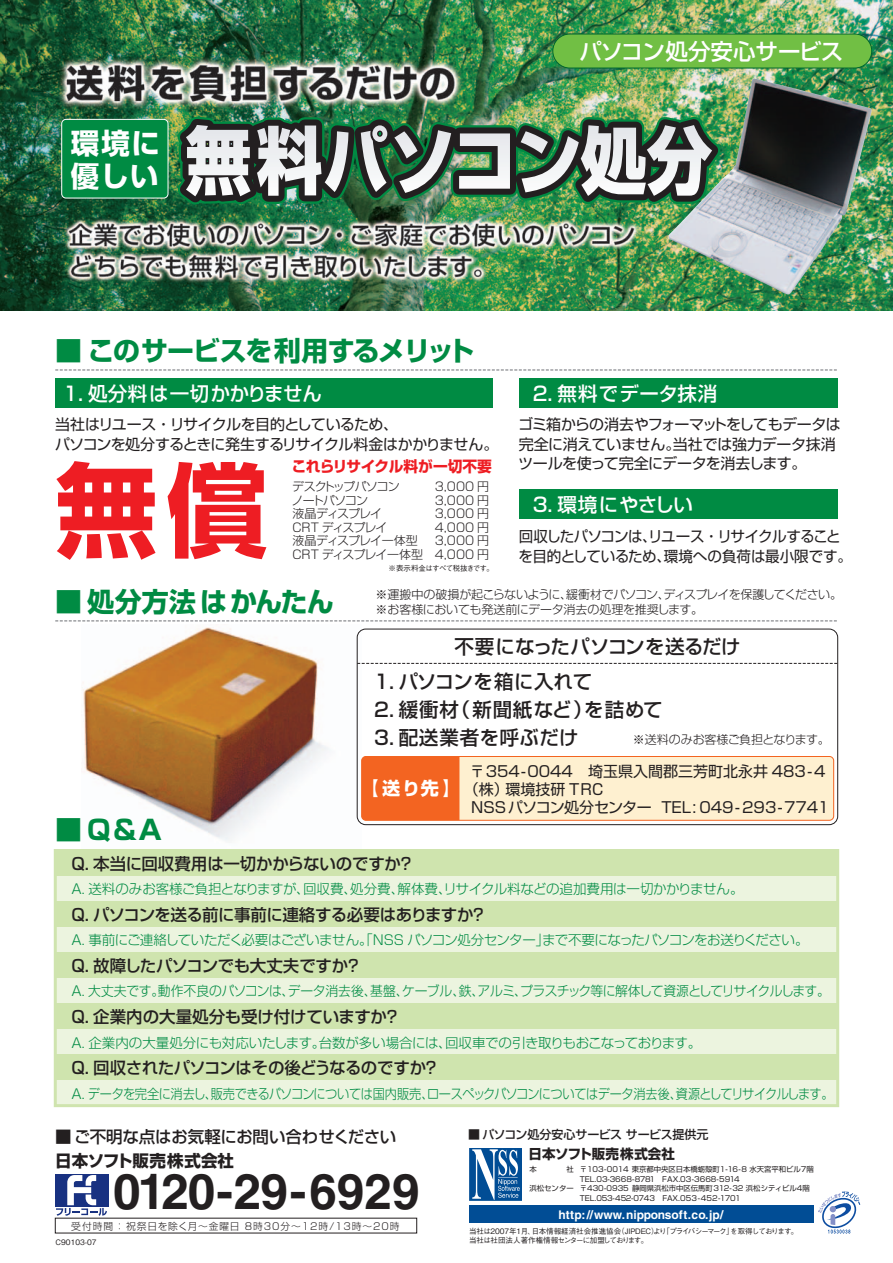
<style>
.page{position:relative;width:893px;height:1263px;background:#fff}
.page>*{position:absolute;margin:0;border:0;box-sizing:border-box;transform-origin:0 0}
.t1{font:700 102px "Shin Go Pro";color:#ee1d23}
.t2{font:700 49.5px "Helvetica";letter-spacing:-.02em;color:#231f20}
.t3{font:700 28.5px/33px "Shin Go Pro";letter-spacing:.045em;color:#fff}
.t4{font:700 27px "Shin Go Pro";letter-spacing:-.025em;color:#008b43}
.t5{font:700 27px "Shin Go Pro";letter-spacing:.01em;color:#008b43}
.t6{font:500 22.5px "Shin Go Pro";color:#fff}
.t7{font:500 19.5px "Shin Go Pro";letter-spacing:.04em;color:#231f20}
.t8{font:500 19.5px "Shin Go Pro";letter-spacing:-.015em;color:#231f20}
.t9{font:500 19.5px "Shin Go Pro";letter-spacing:.02em;color:#fff}
.t10{font:500 19.5px "Shin Go Pro";letter-spacing:-.005em;color:#231f20}
.t11{font:500 19.5px "Shin Go Pro";letter-spacing:.02em;color:#231f20}
.t12{font:500 19.5px "Shin Go Pro";letter-spacing:.04em;color:#fff}
.t13{font:500 19.5px "Shin Go Pro";color:#fff}
.t14{font:700 18px "Shin Go Pro";color:#fff}
.t15{font:500 16.5px "Shin Go Pro";letter-spacing:-.02em;color:#231f20}
.t16{font:700 16.5px "Shin Go Pro";color:#231f20}
.t17{font:15px/19.5px "Shin Go Pro";letter-spacing:-.03em;color:#231f20}
.t18{font:15px "Shin Go Pro";color:#231f20}
.t19{font:700 15px "Shin Go Pro";letter-spacing:-.03em;color:#ee1d23}
.t20{font:300 13.5px "Shin Go Pro";letter-spacing:-.035em;color:#008b43}
.t21{font:700 13.5px "Shin Go Pro";color:#231f20}
.t22{font:300 12px/13.5px "Shin Go Pro";letter-spacing:-.035em;color:#231f20;text-align:justify}
.t23{font:300 12px/13.5px "Shin Go Pro";letter-spacing:-.08em;color:#231f20}
.t24{font:700 12px "Helvetica";color:#fff}
.t25{font:500 12px "Shin Go Pro";letter-spacing:-.02em;color:#231f20}
.t26{font:300 9.75px "Shin Go Pro";letter-spacing:.1em;color:#231f20}
.t27{font:500 7.5px/9px "Gothic BBB Pro";letter-spacing:-.04em;color:#231f20}
.t28{font:500 7.5px "Gothic BBB Pro";letter-spacing:-.075em;color:#231f20}
.t29{font:500 7.5px "Gothic BBB Pro";color:#231f20}
.t30{font:7.35px/9.8px "Shin Go Pro";color:#231f20}
</style>
<div class="page">
<img style="left:82px;top:627px;width:279px;height:214px">
<img style="left:0;top:0;width:893px;height:310px">
<div style="left:62px;top:119px;width:106px;height:79px;background:#008b43;border-radius:4px"></div>
<div style="left:61px;top:119px;width:107px;height:79px;border:1px solid #fff;border-radius:4px"></div>
<div style="left:55px;top:850px;width:783px;height:256px;background:#ecf4df"></div>
<div style="left:54px;top:849px;width:785px;height:258px;border:3px solid #cfe4ae"></div>
<div style="left:55px;top:850px;width:783px;height:26px;background:#cfe4ae"></div>
<div style="left:55px;top:901px;width:783px;height:26px;background:#cfe4ae"></div>
<div style="left:55px;top:952px;width:783px;height:26px;background:#cfe4ae"></div>
<div style="left:55px;top:1003px;width:783px;height:26px;background:#cfe4ae"></div>
<div style="left:55px;top:1054px;width:783px;height:26px;background:#cfe4ae"></div>
<div style="left:55px;top:378px;width:438px;height:30px;background:#008b43"></div>
<div style="left:519px;top:378px;width:319px;height:30px;background:#008b43"></div>
<div style="left:519px;top:489px;width:319px;height:30px;background:#008b43"></div>
<div style="left:357px;top:629px;width:481px;height:196px;border:1px solid #231f20;border-radius:9px"></div>
<div style="left:362px;top:756px;width:472px;height:64px;background:#fef0d0;border-radius:4px"></div>
<div style="left:361px;top:756px;width:473px;height:65px;border:1px solid #f36421;border-radius:4px"></div>
<div style="left:362px;top:756px;width:97px;height:64px;background:#f36421"></div>
<div style="left:553px;top:34px;width:319px;height:34px;background:#71bf44;border-radius:17px"></div>
<div style="left:552px;top:34px;width:320px;height:34px;border:1px solid #00652e;border-radius:17px"></div>
<svg style="left:357px;top:663px;width:481px;height:1px"></svg>
<img style="left:668px;top:78px;width:204px;height:217px">
<div style="left:469px;top:1206px;width:345px;height:17px;background:#014d95"></div>
<svg style="left:469px;top:1148px;width:53px;height:53px"></svg>
<img style="left:117px;top:94px;width:618px;height:139px">
<div style="left:55px;top:1174px;width:53px;height:32px;background:#183181"></div>
<svg style="left:56px;top:1175px;width:51px;height:41px"></svg>
<svg style="left:55px;top:620px;width:782px;height:2px"></svg>
<svg style="left:55px;top:369px;width:782px;height:2px"></svg>
<svg style="left:818px;top:1191px;width:42px;height:42px"></svg>
<h3 class="t3" style="left:71px;top:123px;width:91px">環境に優しい</h3>
<h3 class="t4" style="left:55px;top:329px;width:421px">■ このサービスを利用するメリット</h3>
<h3 class="t6" style="left:579px;top:33px;width:265px">パソコン処分安心サービス</h3>
<h3 class="t9" style="left:63px;top:378px;width:260px">1. 処分料は一切かかりません</h3>
<h3 class="t12" style="left:533px;top:378px;width:186px">2. 無料でデータ抹消</h3>
<p class="t17" style="left:55px;top:413px;width:445px">当社はリユース・リサイクルを目的としているため、<br>パソコンを処分するときに発生するリサイクル料金はかかりません。</p>
<p class="t17" style="left:518px;top:413px;width:324px">ゴミ箱からの消去やフォーマットをしてもデータは完全に消えていません。当社では強力データ抹消ツールを使って完全にデータを消去します。</p>
<p class="t19" style="left:292px;top:454px;width:201px">これらリサイクル料が一切不要</p>
<h1 class="t1" style="left:55px;top:430px;width:215px">無償</h1>
<p class="t23" style="left:292px;top:478px;width:133px">デスクトップパソコン<br>ノートパソコン<br>液晶ディスプレイ<br>CRT ディスプレイ<br>液晶ディスプレイ一体型<br>CRT ディスプレイ一体型</p>
<p class="t22" style="left:435px;top:478px;width:56px">3,000 円3,000 円3,000 円4,000 円3,000 円4,000 円</p>
<h3 class="t13" style="left:533px;top:488px;width:161px">3. 環境にやさしい</h3>
<p class="t17" style="left:518px;top:525px;width:335px">回収したパソコンは、リユース・リサイクルすることを目的としているため、環境への負荷は最小限です。</p>
<p class="t28" style="left:389px;top:562px;width:107px">※表示料金はすべて税抜きです。</p>
<h3 class="t5" style="left:55px;top:580px;width:280px">■ 処分方法はかんたん</h3>
<h3 class="t4" style="left:55px;top:808px;width:108px">■Q&amp;A</h3>
<p class="t22" style="left:376px;top:585px;width:468px;line-height:15px">※運搬中の破損が起こらないように、緩衝材でパソコン、ディスプレイを保護してください。※お客様においても発送前にデータ消去の処理を推奨します。</p>
<h3 class="t8" style="left:454px;top:631px;width:288px">不要になったパソコンを送るだけ</h3>
<h3 class="t10" style="left:374px;top:666px;width:219px">1. パソコンを箱に入れて</h3>
<h3 class="t7" style="left:374px;top:693px;width:290px">2. 緩衝材（新聞紙など）を詰めて</h3>
<h3 class="t11" style="left:374px;top:721px;width:206px">3. 配送業者を呼ぶだけ</h3>
<p class="t22" style="left:633px;top:732px;width:199px">※送料のみお客様ご負担となります。</p>
<h3 class="t14" style="left:361px;top:774px;width:101px">【送り先】</h3>
<p class="t18" style="left:470px;top:759px;width:357px">〒354-0044　埼玉県入間郡三芳町北永井 483-4</p>
<p class="t17" style="left:464px;top:778px;width:141px">（株）環境技研 TRC</p>
<p class="t18" style="left:471px;top:795px;width:359px">NSSパソコン処分センター TEL: 049- 293-7741</p>
<p class="t15" style="left:71px;top:850px;width:345px">Q. 本当に回収費用は一切かからないのですか？</p>
<p class="t15" style="left:71px;top:901px;width:417px">Q. パソコンを送る前に事前に連絡する必要はありますか？</p>
<p class="t15" style="left:71px;top:952px;width:292px">Q. 故障したパソコンでも大丈夫ですか？</p>
<p class="t15" style="left:71px;top:1003px;width:330px">Q. 企業内の大量処分も受け付けていますか？</p>
<p class="t15" style="left:71px;top:1054px;width:370px">Q. 回収されたパソコンはその後どうなるのですか？</p>
<p class="t20" style="left:71px;top:878px;width:674px">A. 送料のみお客様ご負担となりますが、回収費、処分費、解体費、リサイクル料などの追加費用は一切かかりません。</p>
<p class="t20" style="left:71px;top:929px;width:739px">A. 事前にご連絡していただく必要はございません。「NSS パソコン処分センター」まで不要になったパソコンをお送りください。</p>
<p class="t20" style="left:71px;top:980px;width:760px">A. 大丈夫です。動作不良のパソコンは、データ消去後、基盤、ケーブル、鉄、アルミ、プラスチック等に解体して資源としてリサイクルします。</p>
<p class="t20" style="left:71px;top:1031px;width:631px">A. 企業内の大量処分にも対応いたします。台数が多い場合には、回収車での引き取りもおこなっております。</p>
<p class="t20" style="left:71px;top:1082px;width:764px">A. データを完全に消去し、販売できるパソコンについては国内販売、ロースペックパソコンについてはデータ消去後、資源としてリサイクルします。</p>
<p class="t15" style="left:55px;top:1123px;width:342px">■ ご不明な点はお気軽にお問い合わせください</p>
<p class="t25" style="left:468px;top:1124px;width:242px">■ パソコン処分安心サービス サービス提供元</p>
<p class="t16" style="left:55px;top:1148px;width:180px">日本ソフト販売株式会社</p>
<h2 class="t2" style="left:113px;top:1162px;width:308px">0120-29-6929</h2>
<p class="t26" style="left:71px;top:1218px;width:330px">受付時間 ： 祝祭日を除く月～金曜日 8時30分～12時/13時～20時</p>
<p class="t29" style="left:56px;top:1236px;width:43px">C90103-07</p>
<p class="t21" style="left:528px;top:1143px;width:148px">日本ソフト販売株式会社</p>
<p class="t30" style="left:580px;top:1163px;width:236px">〒103-0014 東京都中央区日本橋蛎殻町1-16-8 水天宮平和ビル7階TEL.03-3668-8781 FAX.03-3668-5914<br>〒430-0935 静岡県浜松市中区伝馬町312-32 浜松シティビル4階TEL.053-452-0743　FAX.053-452-1701</p>
<p class="t30" style="left:530px;top:1163px;width:46px">本　　　　社</p>
<p class="t30" style="left:530px;top:1183px;width:46px">浜松センター</p>
<p class="t27" style="left:469px;top:1225px;width:331px">当社は2007年1月、日本情報経済社会推進協会（JIPDEC）より「プライバシーマーク」を取得しております。当社は社団法人著作権情報センターに加盟しております。</p>
<p class="t24" style="left:558px;top:1207px;width:167px">http://www.nipponsoft.co.jp/</p>
</div>
